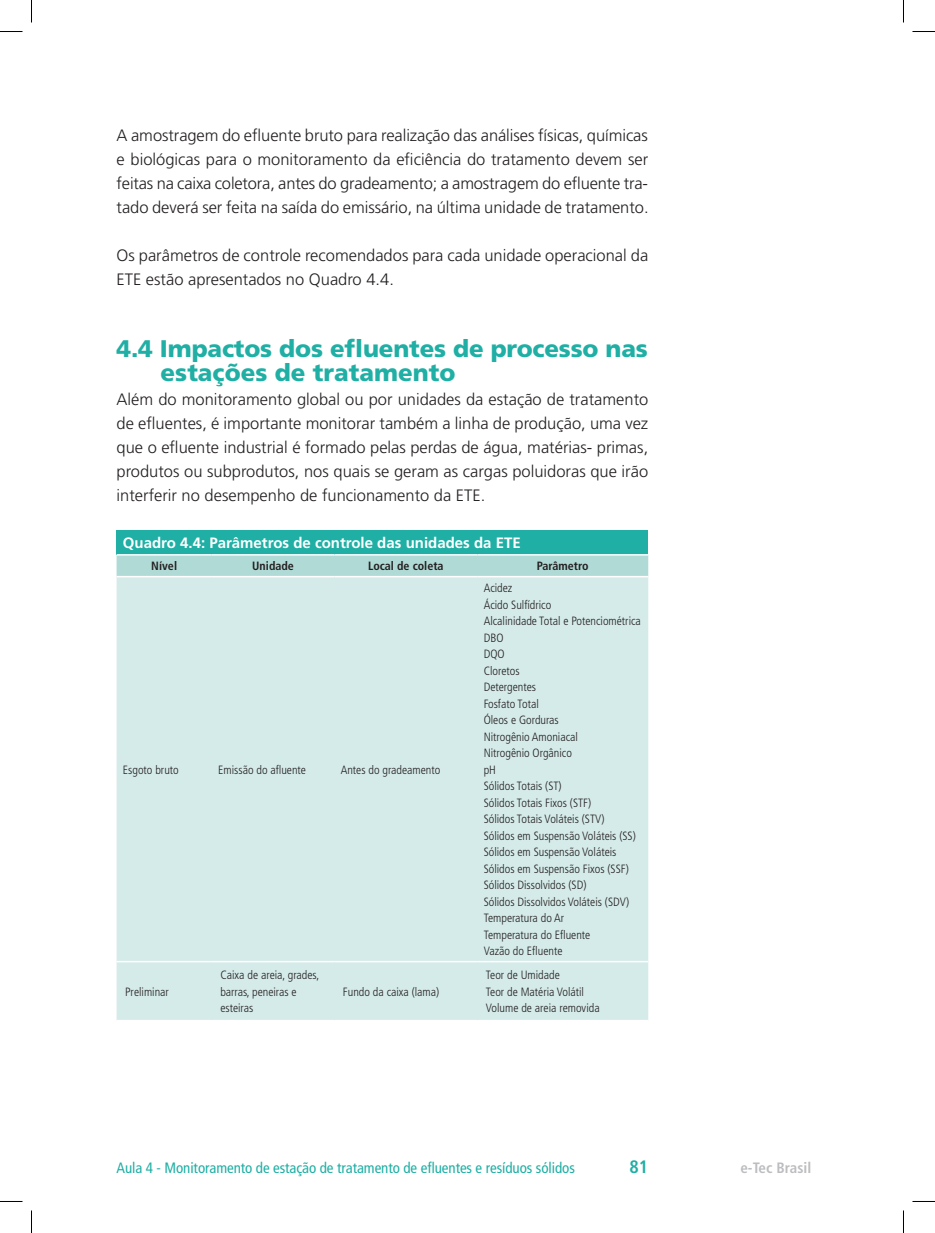
<style>
.page{position:relative;width:935px;height:1233px;background:#fff}
.page>*{position:absolute;margin:0;border:0;box-sizing:border-box;transform-origin:0 0}
.t1{font:900 24px/24px "Frutiger LT Std";letter-spacing:-.005em;color:#1fafa4}
.t2{font:700 condensed 18px "Frutiger LT Std";color:#1fafa4}
.t3{font:300 16.5px/24px "Frutiger LT Std";color:#231f20;text-align:justify}
.t4{font:condensed 15px "Frutiger LT Std";letter-spacing:-.005em;color:#1fafa4}
.t5{font:700 15px "Frutiger LT Std";color:#fff}
.t6{font:700 condensed 15px "Frutiger LT Std";color:#bcbdc0}
.t7{font:300 condensed 12px/16.5px "Frutiger LT Std";color:#231f20}
.t8{font:700 condensed 12px "Frutiger LT Std";color:#231f20}
</style>
<div class="page">
<div style="left:117px;top:531px;width:531px;height:24px;background:#1fafa4"></div>
<svg style="left:117px;top:555px;width:531px;height:21px;background:#b2dbd6"></svg>
<div style="left:117px;top:577px;width:531px;height:383px;background:#d5ebe9"></div>
<div style="left:117px;top:962px;width:531px;height:57px;background:#d5ebe9"></div>
<hr style="left:117px;top:554px;width:95px;height:1px;background:#fff">
<hr style="left:212px;top:554px;width:122px;height:1px;background:#fff">
<hr style="left:334px;top:554px;width:143px;height:1px;background:#fff">
<hr style="left:477px;top:554px;width:171px;height:1px;background:#fff">
<svg style="left:0;top:31px;width:22px;height:1px"></svg>
<svg style="left:912px;top:31px;width:23px;height:1px"></svg>
<svg style="left:0;top:1201px;width:22px;height:1px"></svg>
<svg style="left:912px;top:1201px;width:23px;height:1px"></svg>
<svg style="left:31px;top:0;width:1px;height:23px"></svg>
<svg style="left:31px;top:1210px;width:1px;height:22px"></svg>
<svg style="left:903px;top:0;width:1px;height:23px"></svg>
<svg style="left:903px;top:1210px;width:1px;height:22px"></svg>
<p class="t3" style="left:117px;top:123px;width:533px">A amostragem do efluente bruto para realização das análises físicas, químicas e biológicas para o monitoramento da eficiência do tratamento devem ser feitas na caixa coletora, antes do gradeamento; a amostragem do efluente tra&shy;tado deverá ser feita na saída do emissário, na última unidade de tratamento.</p>
<p class="t3" style="left:117px;top:243px;width:533px">Os parâmetros de controle recomendados para cada unidade operacional da<br>ETE estão apresentados no Quadro 4.4.</p>
<h1 class="t1" style="left:161px;top:336px;width:489px;text-indent:-44px">4.4 Impactos dos efluentes de processo nas estações de tratamento</h1>
<p class="t3" style="left:117px;top:387px;width:533px">Além do monitoramento global ou por unidades da estação de tratamento de efluentes, é importante monitorar também a linha de produção, uma vez que o efluente industrial é formado pelas perdas de água, matérias- primas, produtos ou subprodutos, nos quais se geram as cargas poluidoras que irão interferir no desempenho de funcionamento da ETE.</p>
<p class="t5" style="left:123px;top:534px;width:399px">Quadro 4.4: Parâmetros de controle das unidades da ETE</p>
<p class="t8" style="left:151px;top:559px;width:27px">Nível</p>
<p class="t8" style="left:252px;top:559px;width:43px">Unidade</p>
<p class="t8" style="left:368px;top:559px;width:77px">Local de coleta</p>
<p class="t8" style="left:537px;top:559px;width:53px">Parâmetro</p>
<p class="t7" style="left:123px;top:761px;width:57px">Esgoto bruto</p>
<p class="t7" style="left:218px;top:761px;width:89px">Emissão do afluente</p>
<p class="t7" style="left:341px;top:761px;width:101px">Antes do gradeamento</p>
<p class="t7" style="left:125px;top:983px;width:45px">Preliminar</p>
<p class="t7" style="left:220px;top:966px;width:100px">Caixa de areia, grades, barras, peneiras e esteiras</p>
<p class="t7" style="left:343px;top:983px;width:98px">Fundo da caixa (lama)</p>
<p class="t7" style="left:483px;top:579px;width:159px">Acidez<br>Ácido Sulfídrico<br>Alcalinidade Total e Potenciométrica<br>DBO<br>DQO<br>Cloretos<br>Detergentes<br>Fosfato Total<br>Óleos e Gorduras<br>Nitrogênio Amoniacal<br>Nitrogênio Orgânico<br>pH<br>Sólidos Totais (ST)<br>Sólidos Totais Fixos (STF)<br>Sólidos Totais Voláteis (STV)<br>Sólidos em Suspensão Voláteis (SS)<br>Sólidos em Suspensão Voláteis<br>Sólidos em Suspensão Fixos (SSF)<br>Sólidos Dissolvidos (SD)<br>Sólidos Dissolvidos Voláteis (SDV)<br>Temperatura do Ar<br>Temperatura do Efluente<br>Vazão do Efluente</p>
<p class="t7" style="left:486px;top:966px;width:115px">Teor de Umidade<br>Teor de Matéria Volátil<br>Volume de areia removida</p>
<p class="t4" style="left:117px;top:1159px;width:460px">Aula 4 - Monitoramento de estação de tratamento de efluentes e resíduos sólidos</p>
<p class="t2" style="left:629px;top:1156px;width:20px">81</p>
<p class="t6" style="left:740px;top:1158px;width:72px">e-Tec Brasil</p>
</div>
